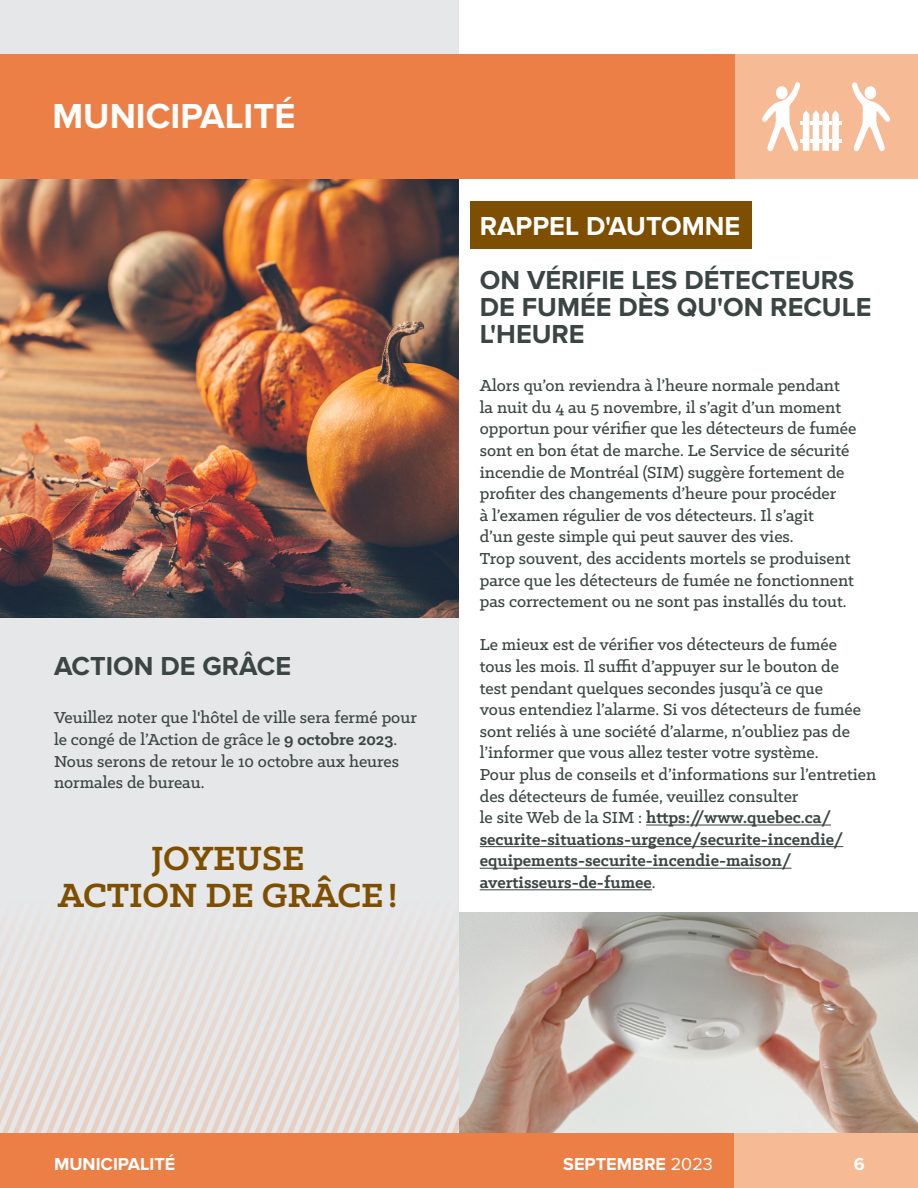
<style>
.page{position:relative;width:918px;height:1188px;background:#fff}
.page>*{position:absolute;margin:0;border:0;box-sizing:border-box;transform-origin:0 0}
.t1{font:700 37.95px/37.5px "Klinic Slab";color:#7e4f00;text-align:center}
.t2{font:700 36px "Proxima Nova";color:#fff}
.t3{font:700 27px/27px "Proxima Nova";color:#3b4543}
.t4{font:700 27px "Proxima Nova";color:#fff}
.t5{font:500 18px/21.6px "Klinic Slab";color:#3b4543}
.t6{font:700 18px "Proxima Nova";color:#fff}
.s1{font-weight:700}
.s2{font-weight:400}
</style>
<div class="page">
<div style="left:470px;top:201px;width:282px;height:47px;background:#7e4f00"></div>
<div style="left:0;top:0;width:459px;height:1188px;background:#e6e7e9"></div>
<svg style="left:0;top:936px;width:459px;height:198px"></svg>
<img style="left:0;top:179px;width:459px;height:439px">
<img style="left:459px;top:913px;width:459px;height:221px">
<div style="left:0;top:1134px;width:734px;height:54px;background:#ec7f46"></div>
<div style="left:734px;top:1134px;width:184px;height:54px;background:#f6ba95"></div>
<div style="left:734px;top:54px;width:184px;height:125px;background:#f6ba95"></div>
<div style="left:0;top:54px;width:734px;height:125px;background:#ec7f46"></div>
<svg style="left:852px;top:82px;width:38px;height:70px"></svg>
<div style="left:865px;top:86px;width:11px;height:13px;background:#fff;border-radius:50%"></div>
<svg style="left:762px;top:82px;width:79px;height:70px"></svg>
<hr style="left:646px;top:825px;width:185px;height:1px;background:#3b4543">
<hr style="left:480px;top:846px;width:363px;height:1px;background:#3b4543">
<hr style="left:480px;top:868px;width:311px;height:1px;background:#3b4543">
<hr style="left:480px;top:889px;width:172px;height:1px;background:#3b4543">
<p class="t2" style="left:52px;top:96px;width:244px">MUNICIPALITÉ</p>
<p class="t3" style="left:54px;top:653px;width:239px">ACTION DE GRÂCE</p>
<p class="t5" style="left:54px;top:707px;width:364px">Veuillez noter que l'hôtel de ville sera fermé pour le congé de l’Action de grâce le <span class="s1">9 octobre 2023</span>.<br>Nous serons de retour le 10 octobre aux heures normales de bureau.</p>
<p class="t1" style="left:58px;top:838px;width:341px">JOYEUSE<br>ACTION DE GRÂCE !</p>
<p class="t4" style="left:480px;top:210px;width:262px">RAPPEL D'AUTOMNE</p>
<p class="t3" style="left:480px;top:267px;width:393px">ON VÉRIFIE LES DÉTECTEURS<br>DE FUMÉE DÈS QU'ON RECULE<br>L'HEURE</p>
<p class="t5" style="left:480px;top:374px;width:378px">Alors qu’on reviendra à l’heure normale pendant la nuit du 4 au 5 novembre, il s’agit d’un moment opportun pour vérifier que les détecteurs de fumée sont en bon état de marche. Le Service de sécurité incendie de Montréal (SIM) suggère fortement de profiter des changements d’heure pour procéder<br>à l’examen régulier de vos détecteurs. Il s’agit<br>d’un geste simple qui peut sauver des vies.<br>Trop souvent, des accidents mortels se produisent parce que les détecteurs de fumée ne fonctionnent pas correctement ou ne sont pas installés du tout.</p>
<p class="t5" style="left:480px;top:634px;width:398px">Le mieux est de vérifier vos détecteurs de fumée<br>tous les mois. Il suffit d’appuyer sur le bouton de<br>test pendant quelques secondes jusqu’à ce que<br>vous entendiez l’alarme. Si vos détecteurs de fumée sont reliés à une société d’alarme, n’oubliez pas de l’informer que vous allez tester votre système.<br>Pour plus de conseils et d’informations sur l’entretien des détecteurs de fumée, veuillez consulter<br>le site Web de la SIM : <span class="s1">https://www.quebec.ca/ securite-situations-urgence/securite-incendie/ equipements-securite-incendie-maison/ avertisseurs-de-fumee</span>.</p>
<p class="t6" style="left:54px;top:1154px;width:123px">MUNICIPALITÉ</p>
<p class="t6" style="left:563px;top:1154px;width:151px">SEPTEMBRE <span class="s2">2023</span></p>
<p class="t6" style="left:854px;top:1154px;width:12px">6</p>
</div>
